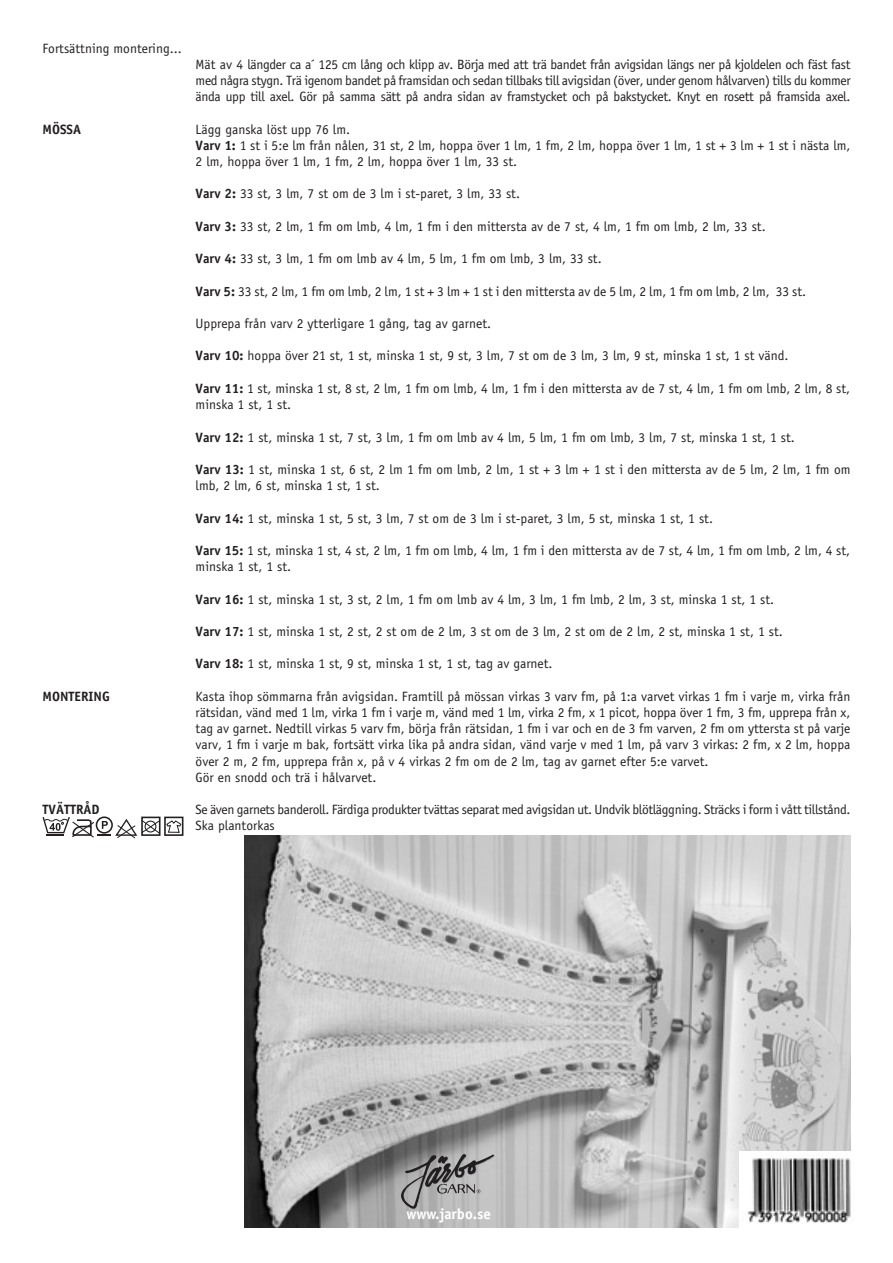
<style>
.page{position:relative;width:893px;height:1263px;background:#fff}
.page>*{position:absolute;margin:0;border:0;box-sizing:border-box;transform-origin:0 0}
.t1{font:700 15px "Officina Sans";color:#fff}
.t2{font:13.5px/16.2px "Officina Sans";color:#231f20}
.t3{font:13.5px/16.2px "Officina Sans";letter-spacing:-.025em;color:#231f20}
.t4{font:700 13.5px "Officina Sans";color:#231f20}
.s1{font-weight:700}
</style>
<div class="page">
<img style="left:245px;top:836px;width:605px;height:391px">
<svg style="left:401px;top:1154px;width:94px;height:55px;background:#979696"></svg>
<img style="left:740px;top:1151px;width:111px;height:76px">
<div style="left:164px;top:816px;width:19px;height:20px;border:2px solid #231f20"></div>
<svg style="left:43px;top:816px;width:139px;height:22px"></svg>
<p class="t2" style="left:43px;top:40px;width:141px">Fortsättning montering...</p>
<p class="t2" style="left:196px;top:56px;width:657px;text-align:justify">Mät av 4 längder ca a´ 125 cm lång och klipp av. Börja med att trä bandet från avigsidan längs ner på kjoldelen och fäst fast med några stygn. Trä igenom bandet på framsidan och sedan tillbaks till avigsidan (över, under genom hålvarven) tills du kommer ända upp till axel. Gör på samma sätt på andra sidan av framstycket och på bakstycket. Knyt en rosett på framsida axel.</p>
<p class="t4" style="left:43px;top:121px;width:40px">MÖSSA</p>
<p class="t2" style="left:196px;top:121px;width:656px">Lägg ganska löst upp 76 lm.<br><span class="s1">Varv 1:</span> 1 st i 5:e lm från nålen, 31 st, 2 lm, hoppa över 1 lm, 1 fm, 2 lm, hoppa över 1 lm, 1 st + 3 lm + 1 st i nästa lm,<br>2 lm, hoppa över 1 lm, 1 fm, 2 lm, hoppa över 1 lm, 33 st.</p>
<p class="t2" style="left:196px;top:186px;width:326px"><span class="s1">Varv 2:</span> 33 st, 3 lm, 7 st om de 3 lm i st-paret, 3 lm, 33 st.</p>
<p class="t2" style="left:196px;top:218px;width:572px"><span class="s1">Varv 3:</span> 33 st, 2 lm, 1 fm om lmb, 4 lm, 1 fm i den mittersta av de 7 st, 4 lm, 1 fm om lmb, 2 lm, 33 st.</p>
<p class="t2" style="left:196px;top:251px;width:408px"><span class="s1">Varv 4:</span> 33 st, 3 lm, 1 fm om lmb av 4 lm, 5 lm, 1 fm om lmb, 3 lm, 33 st.</p>
<p class="t2" style="left:196px;top:283px;width:612px"><span class="s1">Varv 5:</span> 33 st, 2 lm, 1 fm om lmb, 2 lm, 1 st + 3 lm + 1 st i den mittersta av de 5 lm, 2 lm, 1 fm om lmb, 2 lm, 33 st.</p>
<p class="t2" style="left:196px;top:315px;width:297px">Upprepa från varv 2 ytterligare 1 gång, tag av garnet.</p>
<p class="t2" style="left:196px;top:348px;width:594px"><span class="s1">Varv 10:</span> hoppa över 21 st, 1 st, minska 1 st, 9 st, 3 lm, 7 st om de 3 lm, 3 lm, 9 st, minska 1 st, 1 st vänd.</p>
<p class="t2" style="left:196px;top:380px;width:656px"><span class="s1">Varv 11:</span> 1 st, minska 1 st, 8 st, 2 lm, 1 fm om lmb, 4 lm, 1 fm i den mittersta av de 7 st, 4 lm, 1 fm om lmb, 2 lm, 8 st, minska 1 st, 1 st.</p>
<p class="t2" style="left:196px;top:429px;width:601px"><span class="s1">Varv 12:</span> 1 st, minska 1 st, 7 st, 3 lm, 1 fm om lmb av 4 lm, 5 lm, 1 fm om lmb, 3 lm, 7 st, minska 1 st, 1 st.</p>
<p class="t2" style="left:196px;top:461px;width:656px"><span class="s1">Varv 13:</span> 1 st, minska 1 st, 6 st, 2 lm 1 fm om lmb, 2 lm, 1 st + 3 lm + 1 st i den mittersta av de 5 lm, 2 lm, 1 fm om lmb, 2 lm, 6 st, minska 1 st, 1 st.</p>
<p class="t2" style="left:196px;top:510px;width:519px"><span class="s1">Varv 14:</span> 1 st, minska 1 st, 5 st, 3 lm, 7 st om de 3 lm i st-paret, 3 lm, 5 st, minska 1 st, 1 st.</p>
<p class="t2" style="left:196px;top:542px;width:656px"><span class="s1">Varv 15:</span> 1 st, minska 1 st, 4 st, 2 lm, 1 fm om lmb, 4 lm, 1 fm i den mittersta av de 7 st, 4 lm, 1 fm om lmb, 2 lm, 4 st, minska 1 st, 1 st.</p>
<p class="t2" style="left:196px;top:591px;width:580px"><span class="s1">Varv 16:</span> 1 st, minska 1 st, 3 st, 2 lm, 1 fm om lmb av 4 lm, 3 lm, 1 fm lmb, 2 lm, 3 st, minska 1 st, 1 st.</p>
<p class="t2" style="left:196px;top:623px;width:589px"><span class="s1">Varv 17:</span> 1 st, minska 1 st, 2 st, 2 st om de 2 lm, 3 st om de 3 lm, 2 st om de 2 lm, 2 st, minska 1 st, 1 st.</p>
<p class="t2" style="left:196px;top:656px;width:358px"><span class="s1">Varv 18:</span> 1 st, minska 1 st, 9 st, minska 1 st, 1 st, tag av garnet.</p>
<p class="t4" style="left:43px;top:688px;width:69px">MONTERING</p>
<p class="t2" style="left:196px;top:688px;width:656px">Kasta ihop sömmarna från avigsidan. Framtill på mössan virkas 3 varv fm, på 1:a varvet virkas 1 fm i varje m, virka från rätsidan, vänd med 1 lm, virka 1 fm i varje m, vänd med 1 lm, virka 2 fm, x 1 picot, hoppa över 1 fm, 3 fm, upprepa från x, tag av garnet. Nedtill virkas 5 varv fm, börja från rätsidan, 1 fm i var och en de 3 fm varven, 2 fm om yttersta st på varje varv, 1 fm i varje m bak, fortsätt virka lika på andra sidan, vänd varje v med 1 lm, på varv 3 virkas: 2 fm, x 2 lm, hoppa över 2 m, 2 fm, upprepa från x, på v 4 virkas 2 fm om de 2 lm, tag av garnet efter 5:e varvet.<br>Gör en snodd och trä i hålvarvet.</p>
<p class="t4" style="left:43px;top:801px;width:59px">TVÄTTRÅD</p>
<p class="t3" style="left:196px;top:801px;width:656px">Se även garnets banderoll. Färdiga produkter tvättas separat med avigsidan ut. Undvik blötläggning. Sträcks i form i vått tillstånd.<br>Ska plantorkas</p>
<p class="t1" style="left:406px;top:1204px;width:86px">www.jarbo.se</p>
</div>
